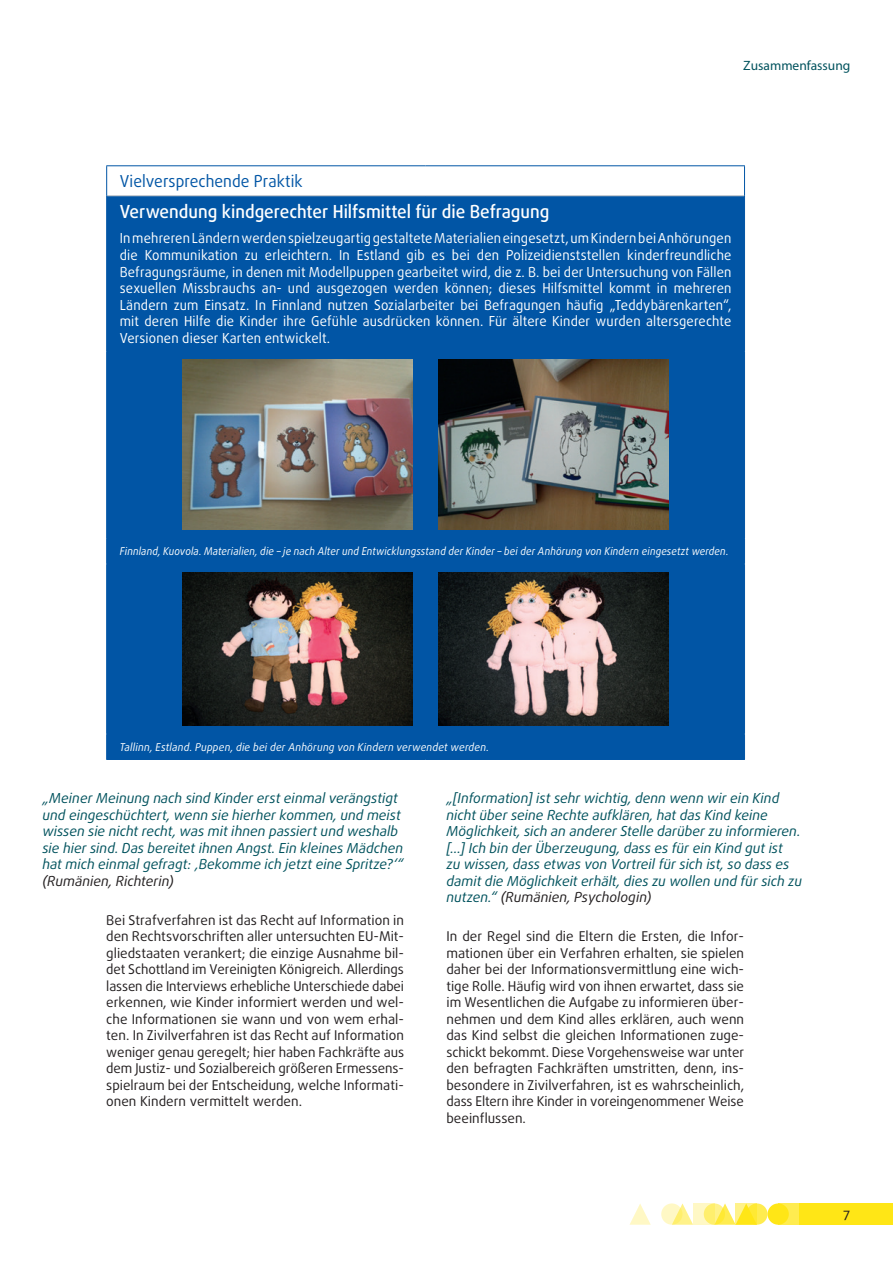
<style>
.page{position:relative;width:893px;height:1263px;background:#fff}
.page>*{position:absolute;margin:0;border:0;box-sizing:border-box;transform-origin:0 0}
.PROMISING_title{font:500 18px "Daxline Pro";color:#fff;scale:.95 1}
.PROMISING_super{font:16.5px "Daxline Pro";color:#0155a5;scale:.95 1}
.quote_body{font:italic 13.8px/16.5px "Daxline Pro";color:#00525d}
.PROMISING_body{font:13.8px/16.5px "Daxline Pro";letter-spacing:.01em;color:#fff;text-align:justify;scale:.95 1}
.text_body{font:13.5px/16.5px "Daxline Pro";color:#231f20;text-align:justify}
.t1{font:13.5px "Myriad Pro";color:#00525d}
.PROMISING_more_info{font:italic 10.8px "Daxline Pro";letter-spacing:.015em;color:#fff;scale:.92 1}
.PROMISING_more_info-2{font:italic 10.8px "Daxline Pro";letter-spacing:.015em;color:#fff;scale:.95 1}
.s1{color:#231f20}
</style>
<div class="page">
<div style="left:746px;top:1203px;width:21px;height:22px;background:#ffec50;border-radius:50%"></div>
<div style="left:778px;top:1203px;width:21px;height:22px;background:#ffec50"></div>
<div style="left:799px;top:1203px;width:94px;height:22px;background:#ffe616"></div>
<svg style="left:675px;top:1203px;width:18px;height:22px"></svg>
<svg style="left:629px;top:1204px;width:22px;height:21px"></svg>
<div style="left:767px;top:1203px;width:22px;height:22px;background:#ffe616;border-radius:50%"></div>
<svg style="left:718px;top:1203px;width:18px;height:22px"></svg>
<svg style="left:704px;top:1203px;width:21px;height:22px"></svg>
<svg style="left:661px;top:1203px;width:21px;height:22px"></svg>
<svg style="left:736px;top:1203px;width:21px;height:22px"></svg>
<svg style="left:693px;top:1203px;width:21px;height:22px"></svg>
<div style="left:107px;top:196px;width:637px;height:563px;background:#0155a5"></div>
<hr style="left:107px;top:195px;width:319px;height:1px;background:#c7c8ca">
<hr style="left:426px;top:195px;width:318px;height:1px;background:#c7c8ca">
<hr style="left:106px;top:165px;width:320px;height:1px;background:#0155a5">
<hr style="left:106px;top:166px;width:1px;height:30px;background:#0155a5">
<hr style="left:426px;top:165px;width:319px;height:1px;background:#0155a5">
<hr style="left:744px;top:166px;width:1px;height:30px;background:#0155a5">
<hr style="left:106px;top:196px;width:1px;height:155px;background:#0155a5">
<hr style="left:744px;top:196px;width:1px;height:155px;background:#0155a5">
<hr style="left:106px;top:351px;width:320px;height:1px;background:#0155a5">
<hr style="left:106px;top:352px;width:1px;height:186px;background:#0155a5">
<hr style="left:426px;top:351px;width:319px;height:1px;background:#0155a5">
<hr style="left:425px;top:352px;width:1px;height:186px;background:#0155a5">
<hr style="left:744px;top:352px;width:1px;height:186px;background:#0155a5">
<hr style="left:106px;top:538px;width:320px;height:1px;background:#0155a5">
<svg style="left:106px;top:539px;width:1px;height:24px"></svg>
<hr style="left:426px;top:538px;width:319px;height:1px;background:#0155a5">
<svg style="left:744px;top:539px;width:1px;height:24px"></svg>
<hr style="left:106px;top:563px;width:320px;height:1px;background:#0155a5">
<hr style="left:106px;top:564px;width:1px;height:170px;background:#0155a5">
<hr style="left:426px;top:563px;width:319px;height:1px;background:#0155a5">
<hr style="left:425px;top:564px;width:1px;height:170px;background:#0155a5">
<hr style="left:744px;top:564px;width:1px;height:170px;background:#0155a5">
<hr style="left:106px;top:734px;width:320px;height:1px;background:#0155a5">
<svg style="left:106px;top:734px;width:1px;height:25px"></svg>
<hr style="left:426px;top:734px;width:319px;height:1px;background:#0155a5">
<svg style="left:744px;top:734px;width:1px;height:25px"></svg>
<hr style="left:106px;top:759px;width:320px;height:1px;background:#0155a5">
<hr style="left:426px;top:759px;width:319px;height:1px;background:#0155a5">
<img style="left:183px;top:360px;width:229px;height:170px">
<img style="left:439px;top:360px;width:229px;height:170px">
<img style="left:183px;top:572px;width:229px;height:153px">
<img style="left:439px;top:572px;width:229px;height:153px">
<p class="t1" style="left:743px;top:57px;width:109px">Zusammenfassung</p>
<p class="PROMISING_super" style="left:120px;top:170px;width:194px">Vielversprechende Praktik</p>
<p class="PROMISING_title" style="left:120px;top:200px;width:454px">Verwendung kindgerechter Hilfsmittel für die Befragung</p>
<p class="PROMISING_body" style="left:120px;top:230px;width:645px">In mehreren Ländern werden spielzeugartig gestaltete Materialien eingesetzt, um Kindern bei Anhörungen die Kommunikation zu erleichtern. In Estland gib es bei den Polizeidienststellen kinderfreundliche Befragungsräume, in denen mit Modellpuppen gearbeitet wird, die z. B. bei der Untersuchung von Fällen sexuellen Missbrauchs an- und ausgezogen werden können; dieses Hilfsmittel kommt in mehreren Ländern zum Einsatz. In Finnland nutzen Sozialarbeiter bei Befragungen häufig „Teddybärenkarten“, mit deren Hilfe die Kinder ihre Gefühle ausdrücken können. Für ältere Kinder wurden altersgerechte Versionen dieser Karten entwickelt.</p>
<p class="PROMISING_more_info" style="left:120px;top:544px;width:663px">Finnland, Kuovola. Materialien, die – je nach Alter und Entwicklungsstand der Kinder – bei der Anhörung von Kindern eingesetzt werden.</p>
<p class="PROMISING_more_info-2" style="left:120px;top:740px;width:390px">Tallinn, Estland. Puppen, die bei der Anhörung von Kindern verwendet werden.</p>
<p class="quote_body" style="left:43px;top:790px;width:362px">„Meiner Meinung nach sind Kinder erst einmal verängstigt und eingeschüchtert, wenn sie hierher kommen, und meist wissen sie nicht recht, was mit ihnen passiert und weshalb sie hier sind. Das bereitet ihnen Angst. Ein kleines Mädchen hat mich einmal gefragt: ‚Bekomme ich jetzt eine Spritze?‘“ <span class="s1">(Rumänien, Richterin)</span></p>
<p class="text_body" style="left:106px;top:911px;width:299px">Bei Strafverfahren ist das Recht auf Information in den Rechtsvorschriften aller untersuchten EU-Mit&shy;gliedstaaten verankert; die einzige Ausnahme bil&shy;det Schottland im Vereinigten Königreich. Allerdings lassen die Interviews erhebliche Unterschiede dabei erkennen, wie Kinder informiert werden und wel&shy;che Informationen sie wann und von wem erhal&shy;ten. In Zivilverfahren ist das Recht auf Information weniger genau geregelt; hier haben Fachkräfte aus dem Justiz- und Sozialbereich größeren Ermessens&shy;spielraum bei der Entscheidung, welche Informati&shy;onen Kindern vermittelt werden.</p>
<p class="quote_body" style="left:446px;top:790px;width:357px">„[Information] ist sehr wichtig, denn wenn wir ein Kind nicht über seine Rechte aufklären, hat das Kind keine Möglichkeit, sich an anderer Stelle darüber zu informieren. […] Ich bin der Überzeugung, dass es für ein Kind gut ist<br>zu wissen, dass etwas von Vortreil für sich ist, so dass es damit die Möglichkeit erhält, dies zu wollen und für sich zu nutzen.“ <span class="s1">(Rumänien, Psychologin)</span></p>
<p class="text_body" style="left:446px;top:928px;width:299px">In der Regel sind die Eltern die Ersten, die Infor&shy;mationen über ein Verfahren erhalten, sie spielen daher bei der Informationsvermittlung eine wich&shy;tige Rolle. Häufig wird von ihnen erwartet, dass sie im Wesentlichen die Aufgabe zu informieren über&shy;nehmen und dem Kind alles erklären, auch wenn das Kind selbst die gleichen Informationen zuge&shy;schickt bekommt. Diese Vorgehensweise war unter den befragten Fachkräften umstritten, denn, ins&shy;besondere in Zivilverfahren, ist es wahrscheinlich, dass Eltern ihre Kinder in voreingenommener Weise beeinflussen.</p>
<p class="text_body" style="left:843px;top:1205px;width:9px">7</p>
</div>
